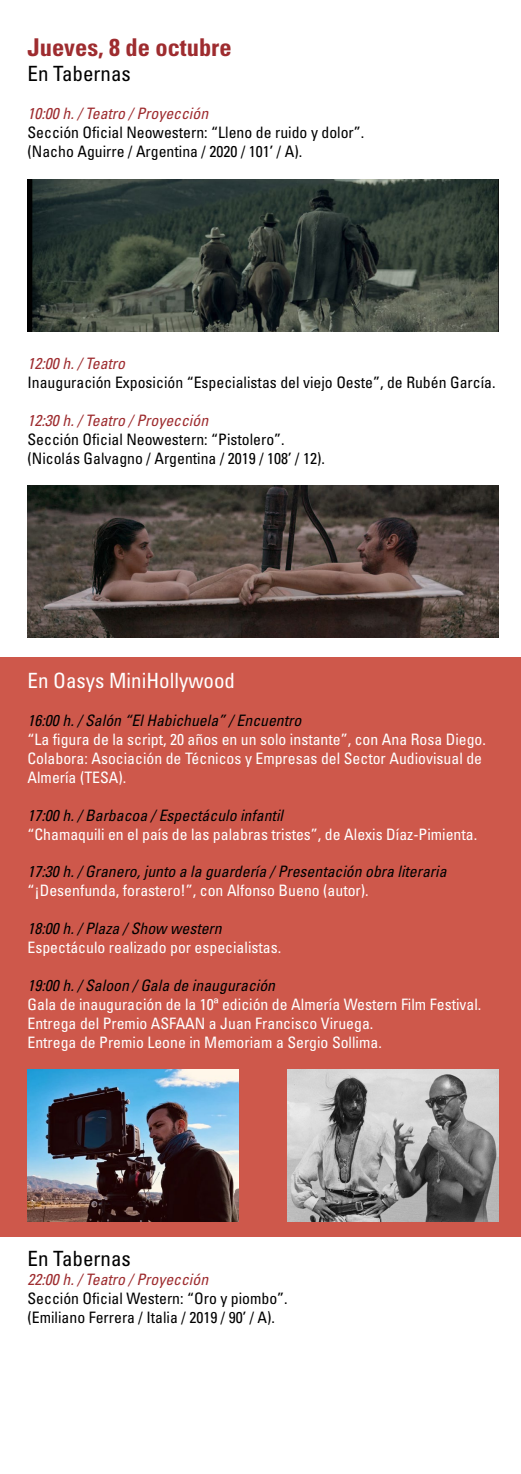
<style>
.page{position:relative;width:521px;height:1474px;background:#fff}
.page>*{position:absolute;margin:0;border:0;box-sizing:border-box;transform-origin:0 0}
.t1{font:700 condensed 24.5px "Univers LT Std";color:#9e2c2f}
.t2{font:condensed 21px "Univers LT Std";color:#000}
.t3{font:condensed 21px "Univers LT Std";color:#fff}
.t4{font:condensed 15.75px/18.9px "Univers LT Std";color:#fff}
.t5{font:condensed 15.75px/18.9px "Univers LT Std";color:#000}
.t6{font:italic condensed 15.75px "Univers LT Std";color:#000}
.t7{font:italic condensed 15.75px "Univers LT Std";color:#9e2c2f}
</style>
<div class="page">
<div style="left:0;top:657px;width:521px;height:579px;background:#ce584b"></div>
<img style="left:28px;top:179px;width:471px;height:152px">
<img style="left:28px;top:485px;width:471px;height:153px">
<img style="left:28px;top:1069px;width:210px;height:152px">
<img style="left:287px;top:1069px;width:211px;height:152px">
<h1 class="t1" style="left:28px;top:32px;width:206px">Jueves, 8 de octubre</h1>
<h2 class="t2" style="left:28px;top:61px;width:105px">En Tabernas</h2>
<p class="t7" style="left:28px;top:104px;width:182px">10:00 h. / Teatro / Proyección</p>
<p class="t5" style="left:28px;top:123px;width:338px">Sección Oficial Neowestern: “Lleno de ruido y dolor”. (Nacho Aguirre / Argentina / 2020 / 101’ / A).</p>
<p class="t7" style="left:28px;top:353px;width:99px">12:00 h. / Teatro</p>
<p class="t5" style="left:28px;top:373px;width:469px">Inauguración Exposición “Especialistas del viejo Oeste”, de Rubén García.</p>
<p class="t7" style="left:28px;top:410px;width:182px">12:30 h. / Teatro / Proyección</p>
<p class="t5" style="left:28px;top:429px;width:299px">Sección Oficial Neowestern: “Pistolero”. (Nicolás Galvagno / Argentina / 2019 / 108’ / 12).</p>
<h2 class="t3" style="left:28px;top:667px;width:209px">En Oasys MiniHollywood</h2>
<p class="t6" style="left:28px;top:710px;width:275px">16:00 h. / Salón “El Habichuela” / Encuentro</p>
<p class="t4" style="left:28px;top:729px;width:460px">“La figura de la script, 20 años en un solo instante”, con Ana Rosa Diego.<br>Colabora: Asociación de Técnicos y Empresas del Sector Audiovisual de<br>Almería (TESA).</p>
<p class="t6" style="left:28px;top:805px;width:257px">17:00 h. / Barbacoa / Espectáculo infantil</p>
<p class="t4" style="left:28px;top:824px;width:451px">“Chamaquili en el país de las palabras tristes”, de Alexis Díaz-Pimienta.</p>
<p class="t6" style="left:28px;top:861px;width:420px">17:30 h. / Granero, junto a la guardería / Presentación obra literaria</p>
<p class="t4" style="left:28px;top:881px;width:343px">“¡Desenfunda, forastero!”, con Alfonso Bueno (autor).</p>
<p class="t6" style="left:28px;top:918px;width:196px">18:00 h. / Plaza / Show western</p>
<p class="t4" style="left:28px;top:937px;width:255px">Espectáculo realizado por especialistas.</p>
<p class="t6" style="left:28px;top:975px;width:249px">19:00 h. / Saloon / Gala de inauguración</p>
<p class="t4" style="left:28px;top:994px;width:455px">Gala de inauguración de la 10ª edición de Almería Western Film Festival.<br>Entrega del Premio ASFAAN a Juan Francisco Viruega.<br>Entrega de Premio Leone in Memoriam a Sergio Sollima.</p>
<h2 class="t2" style="left:28px;top:1245px;width:105px">En Tabernas</h2>
<p class="t7" style="left:28px;top:1269px;width:182px">22:00 h. / Teatro / Proyección</p>
<p class="t5" style="left:28px;top:1288px;width:262px">Sección Oficial Western: “Oro y piombo”. (Emiliano Ferrera / Italia / 2019 / 90’ / A).</p>
</div>
